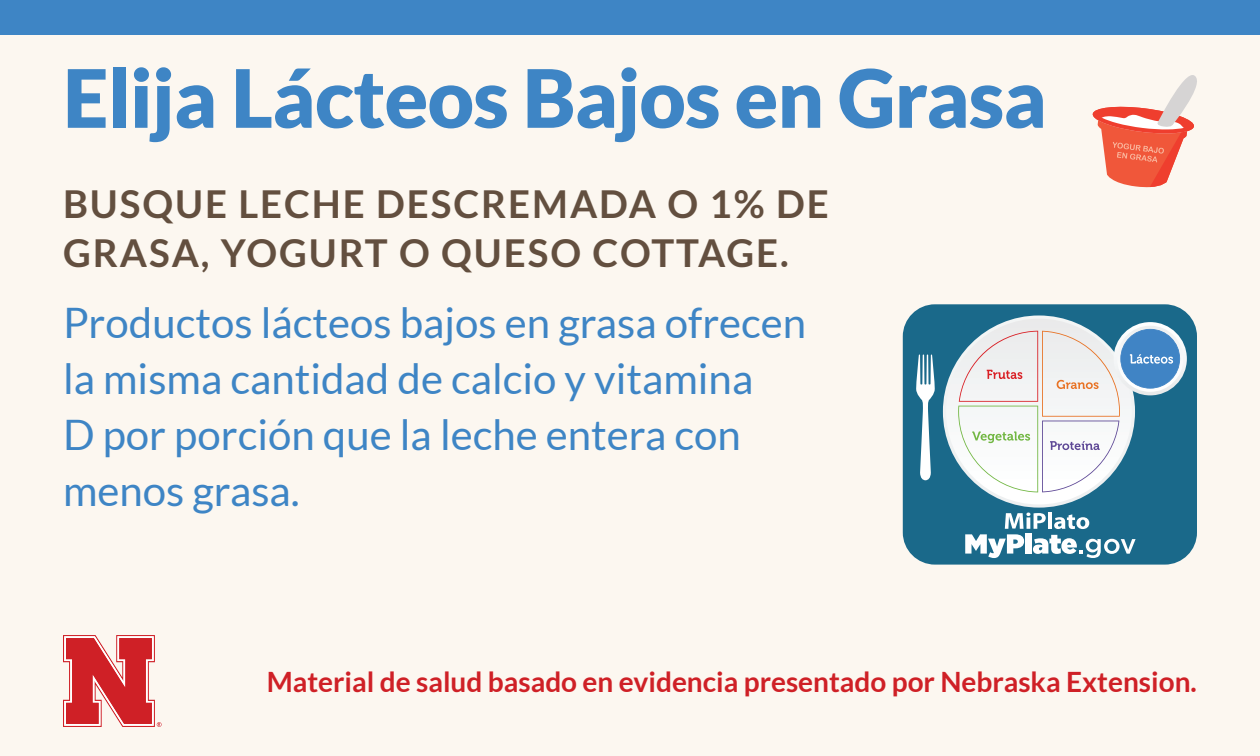
<style>
.page{position:relative;width:1260px;height:756px;background:#fcf7f0}
.page>*{position:absolute;margin:0;border:0;box-sizing:border-box;transform-origin:0 0}
.t1{font:900 80.5px "Lato";letter-spacing:-.01em;color:#3e85c5}
.t2{font:42px/56px "Lato";color:#3e85c5}
.t3{font:700 38.5px/49px "Lato";letter-spacing:.05em;color:#634f3f}
.t4{font:700 28px "Lato";color:#cf2026}
</style>
<div class="page">
<div style="left:0;top:0;width:1260px;height:35px;background:#3e85c5"></div>
<svg style="left:63px;top:635px;width:99px;height:92px"></svg>
<div style="left:903px;top:304px;width:294px;height:261px;background:#1a698a;border-radius:32px"></div>
<svg style="left:943px;top:315px;width:192px;height:193px"></svg>
<svg style="left:946px;top:319px;width:186px;height:185px;background:#f5f5f6"></svg>
<svg style="left:916px;top:355px;width:19px;height:125px"></svg>
<svg style="left:1114px;top:322px;width:73px;height:73px"></svg>
<div style="left:1117px;top:326px;width:66px;height:66px;background:#eff1f4;border-radius:33px"></div>
<hr style="left:1048px;top:512px;width:4px;height:17px;background:#fff">
<svg style="left:965px;top:513px;width:171px;height:45px"></svg>
<svg style="left:958px;top:329px;width:222px;height:163px"></svg>
<svg style="left:1093px;top:75px;width:104px;height:112px"></svg>
<p class="t1" style="left:63px;top:51px;width:985px">Elija Lácteos Bajos en Grasa</p>
<p class="t3" style="left:63px;top:179px;width:767px">BUSQUE LECHE DESCREMADA O 1% DE<br>GRASA, YOGURT O QUESO COTTAGE.</p>
<p class="t2" style="left:63px;top:295px;width:745px">Productos lácteos bajos en grasa ofrecen la misma cantidad de calcio y vitamina<br>D por porción que la leche entera con menos grasa.</p>
<p class="t4" style="left:267px;top:666px;width:932px">Material de salud basado en evidencia presentado por Nebraska Extension.</p>
</div>
